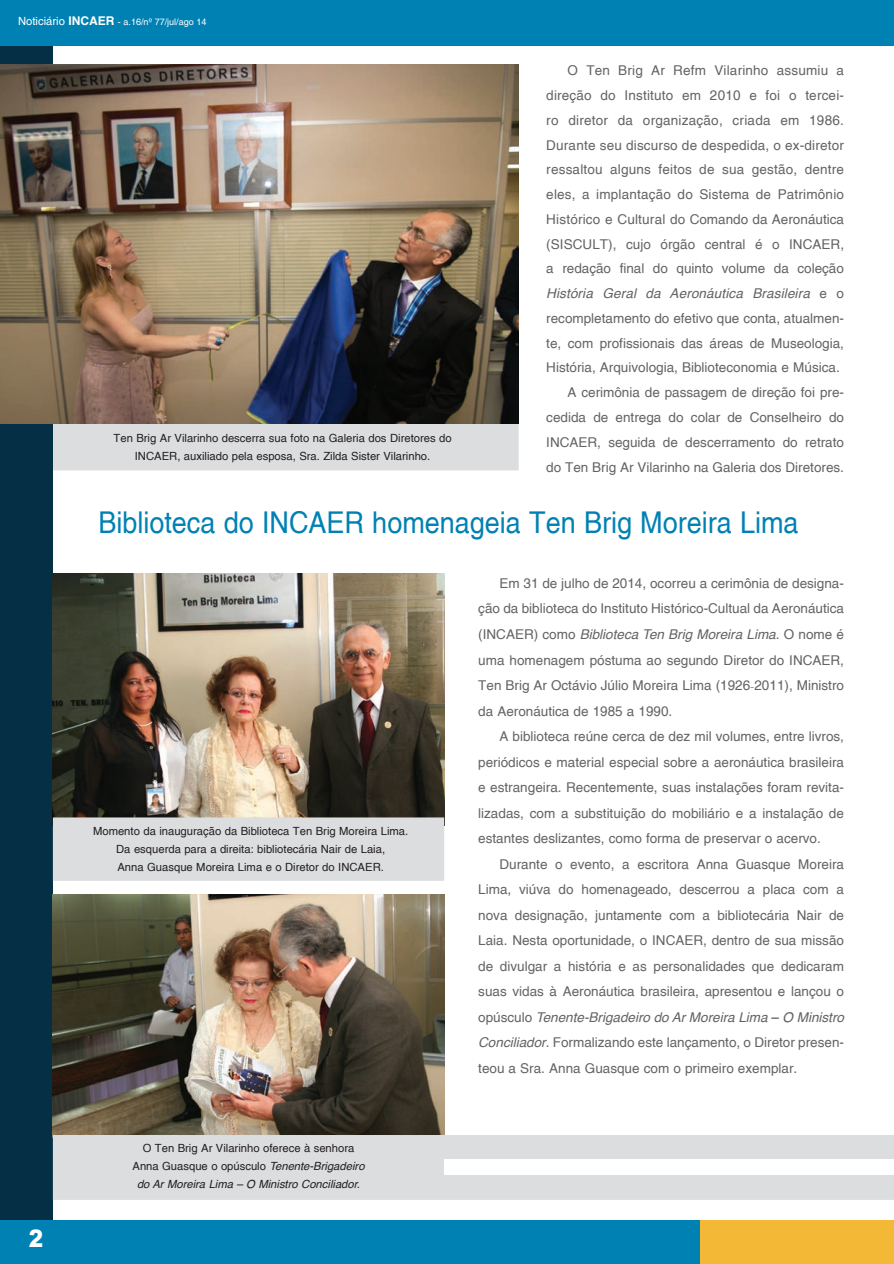
<style>
.page{position:relative;width:894px;height:1264px;background:#fff}
.page>*{position:absolute;margin:0;border:0;box-sizing:border-box;transform-origin:0 0}
.t1{font:30px "Helvetica";color:#0081b3;scale:.9 1}
.t2{font:900 24px "Arial";color:#fff;scale:.9 1}
.t3{font:13.5px/25.5px "Helvetica";color:#636366;text-align:justify}
.t4{font:italic 13.5px "Helvetica";letter-spacing:.01em;color:#636366}
.t5{font:11.25px/18px "Helvetica";color:#231f20;text-align:center}
.t6{font:italic 11.25px/18px "Helvetica";color:#231f20;text-align:center}
.t7{font:9px "Helvetica";color:#fff}
.s1{font-size:11.25px}
.s2{font-weight:700;font-size:12px}
.s3{font-style:normal}
.s4{font-style:italic}
.s5{font-family:"Garamond"}
</style>
<div class="page">
<div style="left:53px;top:423px;width:465px;height:47px;background:#dcdddf"></div>
<div style="left:0;top:38px;width:53px;height:1212px;background:#052f45"></div>
<div style="left:0;top:0;width:894px;height:46px;background:#0081b3"></div>
<div style="left:0;top:1220px;width:702px;height:43px;background:#0081b3"></div>
<div style="left:700px;top:1220px;width:194px;height:43px;background:#f4b837"></div>
<img style="left:52px;top:573px;width:392px;height:253px">
<div style="left:53px;top:817px;width:391px;height:63px;background:#dcdddf"></div>
<img style="left:53px;top:894px;width:391px;height:241px">
<div style="left:53px;top:1135px;width:841px;height:64px;background:#dcdddf"></div>
<img style="left:0;top:64px;width:518px;height:359px">
<div style="left:444px;top:1159px;width:450px;height:16px;background:#fff"></div>
<p class="t7" style="left:18px;top:17px;width:190px"><span class="s1">Noticiário</span> <span class="s2">INCAER</span> - a.16/nº 77/jul/ago 14</p>
<p class="t5" style="left:114px;top:429px;width:339px">Ten Brig Ar Vilarinho descerra sua foto na Galeria dos Diretores do<br>INCAER, auxiliado pela esposa, Sra. Zilda Sister Vilarinho.</p>
<p class="t3" style="left:567px;top:58px;width:278px">O Ten Brig Ar Refm Vilarinho assumiu a</p>
<p class="t3" style="left:546px;top:83px;width:299px">direção do Instituto em 2010 e foi o tercei-</p>
<p class="t3" style="left:546px;top:107px;width:299px">ro diretor da organização, criada em 1986.</p>
<p class="t3" style="left:546px;top:132px;width:299px">Durante seu discurso de despedida, o ex-diretor</p>
<p class="t3" style="left:546px;top:157px;width:299px">ressaltou alguns feitos de sua gestão, dentre</p>
<p class="t3" style="left:546px;top:182px;width:299px">eles, a implantação do Sistema de Patrimônio</p>
<p class="t3" style="left:546px;top:206px;width:299px">Histórico e Cultural do Comando da Aeronáutica</p>
<p class="t3" style="left:546px;top:231px;width:299px">(SISCULT), cujo órgão central é o INCAER,</p>
<p class="t3" style="left:546px;top:256px;width:299px">a redação final do quinto volume da coleção</p>
<p class="t4" style="left:546px;top:283px;width:299px">História Geral da Aeronáutica Brasileira <span class="s3">e o</span></p>
<p class="t3" style="left:546px;top:305px;width:299px">recompletamento do efetivo que conta, atualmen-</p>
<p class="t3" style="left:546px;top:330px;width:299px">te, com profissionais das áreas de Museologia,</p>
<p class="t3" style="left:546px;top:355px;width:295px">História, Arquivologia, Biblioteconomia e Música.</p>
<p class="t3" style="left:567px;top:380px;width:278px">A cerimônia de passagem de direção foi pre-</p>
<p class="t3" style="left:546px;top:404px;width:299px">cedida de entrega do colar de Conselheiro do</p>
<p class="t3" style="left:546px;top:429px;width:299px">INCAER, seguida de descerramento do retrato</p>
<p class="t3" style="left:546px;top:454px;width:299px">do Ten Brig Ar Vilarinho na Galeria dos Diretores.</p>
<h1 class="t1" style="left:98px;top:505px;width:202px">Biblioteca do incaer</h1>
<h1 class="t1" style="left:372px;top:505px;width:475px">homenageia Ten Brig Moreira Lima</h1>
<p class="t3" style="left:478px;top:570px;width:367px;text-indent:21px">Em 31 de julho de 2014, ocorreu a cerimônia de designa&shy;ção da biblioteca do Instituto Histórico-Cultual da Aeronáutica (INCAER) como <span class="s4">Biblioteca Ten Brig Moreira Lima</span>. O nome é uma homenagem póstuma ao segundo Diretor do INCAER, Ten Brig Ar Octávio Júlio Moreira Lima (1926<span class="s5">-</span>2011), Ministro da Aeronáutica de 1985 a 1990.</p>
<p class="t3" style="left:478px;top:723px;width:367px;text-indent:21px">A biblioteca reúne cerca de dez mil volumes, entre livros, periódicos e material especial sobre a aeronáutica brasileira e estrangeira. Recentemente, suas instalações foram revita&shy;lizadas, com a substituição do mobiliário e a instalação de estantes deslizantes, como forma de preservar o acervo.</p>
<p class="t3" style="left:478px;top:851px;width:367px;text-indent:21px">Durante o evento, a escritora Anna Guasque Moreira Lima, viúva do homenageado, descerrou a placa com a nova designação, juntamente com a bibliotecária Nair de Laia. Nesta oportunidade, o INCAER, dentro de sua missão de divulgar a história e as personalidades que dedicaram suas vidas à Aeronáutica brasileira, apresentou e lançou o opúsculo <span class="s4">Tenente-Brigadeiro do Ar Moreira Lima</span> – <span class="s4">O Ministro Conciliador</span>. Formalizando este lançamento, o Diretor presen&shy;teou a Sra. Anna Guasque com o primeiro exemplar.</p>
<p class="t5" style="left:93px;top:822px;width:317px">Momento da inauguração da Biblioteca Ten Brig Moreira Lima.<br>Da esquerda para a direita: bibliotecária Nair de Laia,<br>Anna Guasque Moreira Lima e o Diretor do INCAER.</p>
<h2 class="t2" style="left:29px;top:1221px;width:18px">2</h2>
<p class="t6" style="left:132px;top:1138px;width:234px"><span class="s3">O Ten Brig Ar Vilarinho oferece à senhora<br>Anna Guasque o opúsculo</span> Tenente-Brigadeiro do Ar Moreira Lima – O Ministro Conciliador.</p>
</div>
